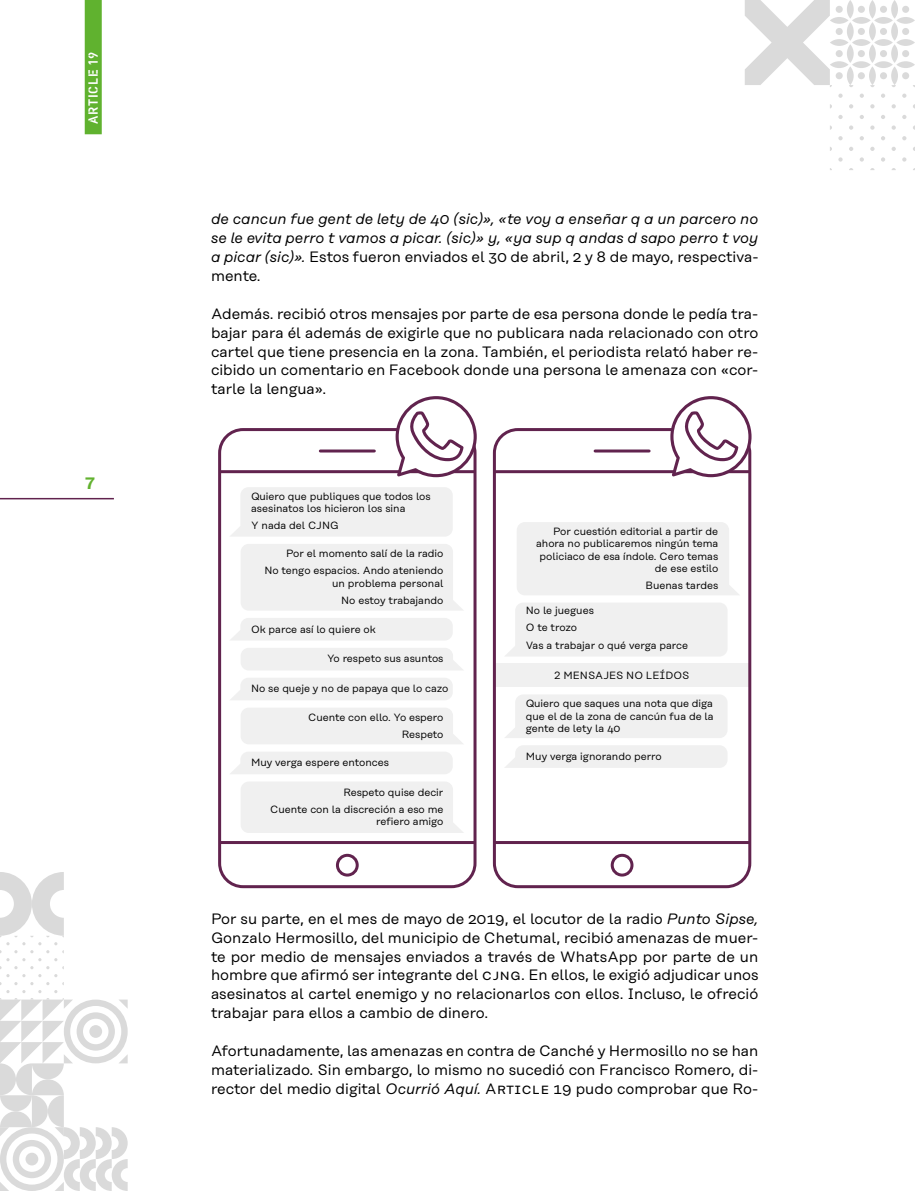
<style>
.page{position:relative;width:915px;height:1191px;background:#fff}
.page>*{position:absolute;margin:0;border:0;box-sizing:border-box;transform-origin:0 0}
.t1{font:600 16.5px "Rational Display";color:#62b22f}
.t2{font:15px/18.9px "Rational Text";color:#000;text-align:justify}
.t3{font:italic 15px/18.9px "Rational Text";color:#000;text-align:justify}
.t4{font:13.5px "Vtg Stencil DIN";letter-spacing:.05em;color:#fff}
.t5{font:10.5px/12.6px "Rational Text";color:#000;text-align:right}
.s1{font-style:normal}
.s2{font-style:italic}
</style>
<div class="page">
<div style="left:85px;top:0;width:17px;height:134px;background:#60b22f"></div>
<svg style="left:838px;top:94px;width:4px;height:4px"></svg>
<svg style="left:849px;top:104px;width:4px;height:4px"></svg>
<svg style="left:859px;top:94px;width:4px;height:4px"></svg>
<svg style="left:870px;top:104px;width:4px;height:4px"></svg>
<svg style="left:838px;top:115px;width:4px;height:4px"></svg>
<svg style="left:849px;top:125px;width:4px;height:5px"></svg>
<svg style="left:860px;top:115px;width:3px;height:4px"></svg>
<svg style="left:870px;top:125px;width:4px;height:5px"></svg>
<svg style="left:891px;top:104px;width:4px;height:4px"></svg>
<svg style="left:902px;top:94px;width:4px;height:4px"></svg>
<svg style="left:881px;top:115px;width:3px;height:4px"></svg>
<svg style="left:891px;top:125px;width:4px;height:5px"></svg>
<svg style="left:902px;top:115px;width:4px;height:4px"></svg>
<svg style="left:838px;top:136px;width:4px;height:4px"></svg>
<svg style="left:849px;top:147px;width:4px;height:4px"></svg>
<svg style="left:859px;top:136px;width:4px;height:4px"></svg>
<svg style="left:870px;top:147px;width:4px;height:4px"></svg>
<svg style="left:838px;top:157px;width:4px;height:5px"></svg>
<svg style="left:859px;top:157px;width:4px;height:5px"></svg>
<svg style="left:891px;top:147px;width:4px;height:4px"></svg>
<svg style="left:902px;top:136px;width:4px;height:4px"></svg>
<svg style="left:881px;top:157px;width:3px;height:5px"></svg>
<svg style="left:902px;top:157px;width:4px;height:5px"></svg>
<div style="left:835px;top:6px;width:7px;height:7px;background:#dadada;border-radius:50%"></div>
<div style="left:857px;top:6px;width:7px;height:7px;background:#dadada;border-radius:50%"></div>
<div style="left:879px;top:6px;width:7px;height:7px;background:#dadada;border-radius:50%"></div>
<div style="left:901px;top:6px;width:7px;height:7px;background:#dadada;border-radius:50%"></div>
<div style="left:901px;top:28px;width:7px;height:7px;background:#dadada;border-radius:50%"></div>
<div style="left:879px;top:28px;width:7px;height:7px;background:#dadada;border-radius:50%"></div>
<div style="left:857px;top:28px;width:7px;height:7px;background:#dadada;border-radius:50%"></div>
<div style="left:835px;top:28px;width:7px;height:7px;background:#dadada;border-radius:50%"></div>
<div style="left:835px;top:50px;width:7px;height:7px;background:#dadada;border-radius:50%"></div>
<div style="left:835px;top:72px;width:7px;height:7px;background:#dadada;border-radius:50%"></div>
<div style="left:857px;top:72px;width:7px;height:7px;background:#dadada;border-radius:50%"></div>
<div style="left:857px;top:50px;width:7px;height:7px;background:#dadada;border-radius:50%"></div>
<div style="left:879px;top:50px;width:7px;height:7px;background:#dadada;border-radius:50%"></div>
<div style="left:879px;top:72px;width:7px;height:7px;background:#dadada;border-radius:50%"></div>
<div style="left:901px;top:72px;width:7px;height:7px;background:#dadada;border-radius:50%"></div>
<div style="left:901px;top:50px;width:7px;height:7px;background:#dadada;border-radius:50%"></div>
<svg style="left:868px;top:0;width:7px;height:19px"></svg>
<svg style="left:890px;top:0;width:7px;height:19px"></svg>
<svg style="left:868px;top:22px;width:7px;height:19px"></svg>
<svg style="left:890px;top:22px;width:7px;height:19px"></svg>
<svg style="left:868px;top:44px;width:7px;height:19px"></svg>
<svg style="left:890px;top:44px;width:7px;height:19px"></svg>
<svg style="left:868px;top:66px;width:7px;height:19px"></svg>
<svg style="left:890px;top:66px;width:7px;height:19px"></svg>
<svg style="left:846px;top:0;width:7px;height:19px"></svg>
<div style="left:846px;top:22px;width:7px;height:19px;background:#dadada;border-radius:50%"></div>
<svg style="left:846px;top:44px;width:7px;height:19px"></svg>
<svg style="left:846px;top:66px;width:7px;height:19px"></svg>
<div style="left:896px;top:39px;width:18px;height:7px;background:#dadada;border-radius:50%"></div>
<div style="left:896px;top:61px;width:18px;height:7px;background:#dadada;border-radius:50%"></div>
<svg style="left:873px;top:39px;width:19px;height:7px"></svg>
<div style="left:873px;top:61px;width:19px;height:7px;background:#dadada;border-radius:50%"></div>
<div style="left:851px;top:39px;width:19px;height:7px;background:#dadada;border-radius:50%"></div>
<div style="left:851px;top:61px;width:19px;height:7px;background:#dadada;border-radius:50%"></div>
<div style="left:829px;top:39px;width:19px;height:7px;background:#dadada;border-radius:50%"></div>
<div style="left:829px;top:61px;width:19px;height:7px;background:#dadada;border-radius:50%"></div>
<div style="left:896px;top:17px;width:18px;height:7px;background:#dadada;border-radius:50%"></div>
<div style="left:873px;top:17px;width:19px;height:7px;background:#dadada;border-radius:50%"></div>
<div style="left:851px;top:17px;width:19px;height:7px;background:#dadada;border-radius:50%"></div>
<div style="left:829px;top:17px;width:19px;height:7px;background:#dadada;border-radius:50%"></div>
<svg style="left:745px;top:0;width:86px;height:87px"></svg>
<hr style="left:0;top:498px;width:114px;height:1px;background:#61234e">
<svg style="left:0;top:872px;width:128px;height:319px"></svg>
<div style="left:494px;top:664px;width:255px;height:23px;background:#f0f0f0"></div>
<div style="left:231px;top:487px;width:221px;height:49px;background:#f0f0f0"></div>
<div style="left:505px;top:603px;width:222px;height:53px;background:#f0f0f0"></div>
<div style="left:505px;top:695px;width:222px;height:43px;background:#f0f0f0"></div>
<div style="left:231px;top:618px;width:221px;height:22px;background:#f0f0f0"></div>
<div style="left:230px;top:678px;width:222px;height:22px;background:#f0f0f0"></div>
<div style="left:505px;top:745px;width:222px;height:23px;background:#f0f0f0"></div>
<div style="left:230px;top:752px;width:222px;height:22px;background:#f0f0f0"></div>
<div style="left:241px;top:648px;width:222px;height:22px;background:#f0f0f0"></div>
<div style="left:241px;top:544px;width:222px;height:66px;background:#f0f0f0"></div>
<div style="left:517px;top:522px;width:222px;height:73px;background:#f0f0f0"></div>
<div style="left:241px;top:782px;width:222px;height:51px;background:#f0f0f0"></div>
<div style="left:241px;top:708px;width:222px;height:36px;background:#f0f0f0"></div>
<div style="left:218px;top:428px;width:258px;height:460px;border:3px solid #61234e;border-radius:23px"></div>
<hr style="left:219px;top:470px;width:256px;height:3px;background:#61234e">
<hr style="left:320px;top:449px;width:54px;height:3px;background:#61234e">
<hr style="left:219px;top:841px;width:256px;height:3px;background:#61234e">
<div style="left:336px;top:853px;width:22px;height:23px;border:3px solid #61234e;border-radius:50%"></div>
<svg style="left:395px;top:396px;width:81px;height:81px"></svg>
<div style="left:492px;top:428px;width:259px;height:460px;border:3px solid #61234e;border-radius:23px"></div>
<hr style="left:494px;top:470px;width:255px;height:3px;background:#61234e">
<hr style="left:595px;top:449px;width:54px;height:3px;background:#61234e">
<hr style="left:494px;top:841px;width:255px;height:3px;background:#61234e">
<div style="left:610px;top:853px;width:23px;height:23px;border:3px solid #61234e;border-radius:50%"></div>
<svg style="left:670px;top:396px;width:81px;height:81px"></svg>
<p class="t4" style="left:85px;top:124px;width:73px;rotate:-90deg">ARTICLE 19</p>
<p class="t1" style="left:85px;top:473px;width:11px">7</p>
<p class="t3" style="left:211px;top:209px;width:548px">de cancun fue gent de lety de 40 (sic)», «te voy a enseñar q a un parcero no se le evita perro t vamos a picar. (sic)» y, «ya sup q andas d sapo perro t voy a picar (sic)». <span class="s1">Estos fueron enviados el 30 de abril, 2 y 8 de mayo, respectiva&shy;mente.</span></p>
<p class="t2" style="left:211px;top:304px;width:548px">Además. recibió otros mensajes por parte de esa persona donde le pedía tra&shy;bajar para él además de exigirle que no publicara nada relacionado con otro cartel que tiene presencia en la zona. También, el periodista relató haber re&shy;cibido un comentario en Facebook donde una persona le amenaza con «cor&shy;tarle la lengua».</p>
<p class="t5" style="left:251px;top:490px;width:181px;text-align:left">Quiero que publiques que todos los asesinatos los hicieron los sina</p>
<p class="t5" style="left:251px;top:519px;width:89px">Y nada del CJNG</p>
<p class="t5" style="left:264px;top:545px;width:181px;line-height:17.1px">Por el momento salí de la radio<br>No tengo espacios. Ando ateniendo</p>
<p class="t5" style="left:332px;top:574px;width:113px;line-height:17.1px">un problema personal<br>No estoy trabajando</p>
<p class="t5" style="left:251px;top:622px;width:126px">Ok parce así lo quiere ok</p>
<p class="t5" style="left:327px;top:652px;width:118px">Yo respeto sus asuntos</p>
<p class="t5" style="left:251px;top:682px;width:199px">No se queje y no de papaya que lo cazo</p>
<p class="t5" style="left:308px;top:708px;width:137px;line-height:17.1px">Cuente con ello. Yo espero<br>Respeto</p>
<p class="t5" style="left:251px;top:756px;width:139px">Muy verga espere entonces</p>
<p class="t5" style="left:270px;top:783px;width:175px;line-height:17.1px">Respeto quise decir<br>Cuente con la discreción a eso me</p>
<p class="t5" style="left:376px;top:815px;width:69px">refiero amigo</p>
<p class="t5" style="left:536px;top:524px;width:184px">Por cuestión editorial a partir de ahora no publicaremos ningún tema policiaco de esa índole. Cero temas de ese estilo</p>
<p class="t5" style="left:645px;top:579px;width:74px">Buenas tardes</p>
<p class="t5" style="left:525px;top:602px;width:164px;line-height:17.1px;text-align:left">No le juegues<br>O te trozo<br>Vas a trabajar o qué verga parce</p>
<p class="t5" style="left:554px;top:669px;width:136px">2 MENSAJES NO LEÍDOS</p>
<p class="t5" style="left:525px;top:697px;width:189px;text-align:justify">Quiero que saques una nota que diga que el de la zona de cancún fua de la gente de lety la 40</p>
<p class="t5" style="left:525px;top:750px;width:137px">Muy verga ignorando perro</p>
<p class="t2" style="left:211px;top:909px;width:549px">Por su parte, en el mes de mayo de 2019, el locutor de la radio <span class="s2">Punto Sipse, </span>Gonzalo Hermosillo, del municipio de Chetumal, recibió amenazas de muer&shy;te por medio de mensajes enviados a través de WhatsApp por parte de un hombre que afirmó ser integrante del CJNG. En ellos, le exigió adjudicar unos asesinatos al cartel enemigo y no relacionarlos con ellos. Incluso, le ofreció trabajar para ellos a cambio de dinero.</p>
<p class="t2" style="left:211px;top:1041px;width:548px">Afortunadamente, las amenazas en contra de Canché y Hermosillo no se han materializado. Sin embargo, lo mismo no sucedió con Francisco Romero, di&shy;rector del medio digital <span class="s2">Ocurrió Aquí.</span> ARTICLE 19 pudo comprobar que Ro-</p>
</div>
